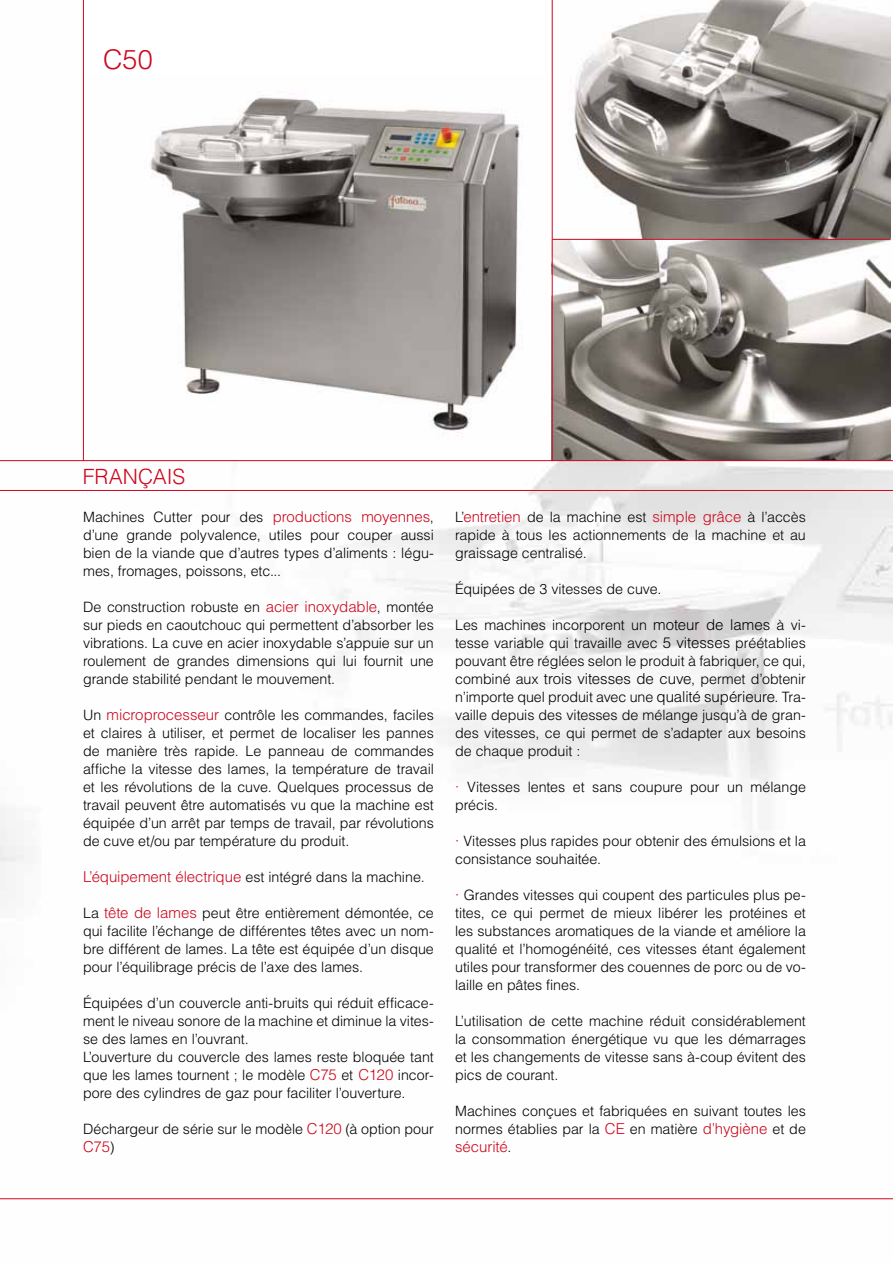
<style>
.page{position:relative;width:893px;height:1263px;background:#fff}
.page>*{position:absolute;margin:0;border:0;box-sizing:border-box;transform-origin:0 0}
.t1{font:300 27px "Helvetica LT Std";color:#cd071e}
.t2{font:300 21px "Helvetica LT Std";color:#cd071e}
.t3{font:300 15px "Helvetica LT Std";letter-spacing:-.005em;color:#cd071e}
.t4{font:300 14.25px/18px "Helvetica LT Std";color:#000;text-align:justify}
.s1{font-size:15px;color:#cd071e}
.s2{font-size:14.25px;color:#000}
.s3{font-size:15px}
</style>
<div class="page">
<img style="left:0;top:0;width:893px;height:1200px">
<div style="left:84px;top:0;width:469px;height:460px;background:#fff"></div>
<img style="left:150px;top:74px;width:402px;height:374px">
<img style="left:553px;top:0;width:337px;height:460px">
<hr style="left:0;top:460px;width:893px;height:1px;background:#cd071e">
<hr style="left:0;top:1198px;width:893px;height:1px;background:#cd071e">
<hr style="left:0;top:490px;width:893px;height:1px;background:#cd071e">
<hr style="left:83px;top:0;width:1px;height:461px;background:#cd071e">
<hr style="left:552px;top:0;width:1px;height:461px;background:#cd071e">
<hr style="left:552px;top:239px;width:338px;height:1px;background:#cd071e">
<h1 class="t1" style="left:103px;top:42px;width:51px">C50</h1>
<h2 class="t2" style="left:83px;top:463px;width:104px">FRANÇAIS</h2>
<p class="t4" style="left:83px;top:508px;width:352px">Machines Cutter pour des <span class="s1">productions moyennes</span>, d’une grande polyvalence, utiles pour couper aussi bien de la viande que d’autres types d’aliments : légu&shy;mes, fromages, poissons, etc...</p>
<p class="t4" style="left:83px;top:598px;width:352px">De construction robuste en <span class="s1">acier inoxydable</span>, montée sur pieds en caoutchouc qui permettent d’absorber les vibrations. La cuve en acier inoxydable s’appuie sur un roulement de grandes dimensions qui lui fournit une grande stabilité pendant le mouvement.</p>
<p class="t4" style="left:83px;top:706px;width:352px">Un <span class="s1">microprocesseur</span> contrôle les commandes, faciles et claires à utiliser, et permet de localiser les pannes de manière très rapide. Le panneau de commandes affiche la vitesse des lames, la température de travail et les révolutions de la cuve. Quelques processus de travail peuvent être automatisés vu que la machine est équipée d’un arrêt par temps de travail, par révolutions de cuve et/ou par température du produit.</p>
<p class="t4" style="left:83px;top:868px;width:343px"><span class="s1">L’équipement électrique</span> est intégré dans la machine.</p>
<p class="t4" style="left:83px;top:904px;width:352px">La <span class="s1">tête de lames</span> peut être entièrement démontée, ce qui facilite l’échange de différentes têtes avec un nom&shy;bre différent de lames. La tête est équipée d’un disque pour l’équilibrage précis de l’axe des lames.</p>
<p class="t4" style="left:83px;top:994px;width:352px;text-align:left">Équipées d’un couvercle anti-bruits qui réduit efficace&shy;ment le niveau sonore de la machine et diminue la vites&shy;se des lames en l’ouvrant.<br>L’ouverture du couvercle des lames reste bloquée tant que les lames tournent ; le modèle <span class="s1">C75</span> et <span class="s1">C120</span> incor&shy;pore des cylindres de gaz pour faciliter l’ouverture.</p>
<p class="t4" style="left:83px;top:1120px;width:352px">Déchargeur de série sur le modèle <span class="s1">C120</span> (à option pour</p>
<p class="t3" style="left:83px;top:1137px;width:33px">C75<span class="s2">)</span></p>
<p class="t4" style="left:455px;top:508px;width:352px">L’<span class="s1">entretien</span> de la machine est <span class="s1">simple grâce</span> à l’accès rapide à tous les actionnements de la machine et au graissage centralisé.</p>
<p class="t4" style="left:455px;top:580px;width:208px">Équipées de 3 vitesses de cuve.</p>
<p class="t4" style="left:455px;top:616px;width:352px">Les machines incorporent un <span class="s3">moteur de lames</span> à vi&shy;tesse variable qui travaille avec <span class="s3">5 vitesses</span> préétablies pouvant être réglées selon le produit à fabriquer, ce qui, combiné aux <span class="s3">trois vitesses de cuve</span>, permet d’obtenir n’importe quel produit avec une <span class="s3">qualité supérieure</span>. Tra&shy;vaille depuis des vitesses de mélange jusqu’à de gran&shy;des vitesses, ce qui permet de s’adapter aux besoins de chaque produit :</p>
<p class="t4" style="left:455px;top:778px;width:352px"><span class="s1">·</span> Vitesses lentes et sans coupure pour un mélange précis.</p>
<p class="t4" style="left:455px;top:832px;width:352px"><span class="s1">·</span> Vitesses plus rapides pour obtenir des émulsions et la consistance souhaitée.</p>
<p class="t4" style="left:455px;top:886px;width:352px"><span class="s1">·</span> Grandes vitesses qui coupent des particules plus pe&shy;tites, ce qui permet de mieux libérer les protéines et les substances aromatiques de la viande et améliore la qualité et l’homogénéité, ces vitesses étant également utiles pour transformer des couennes de porc ou de vo&shy;laille en pâtes fines.</p>
<p class="t4" style="left:455px;top:1012px;width:352px">L’utilisation de cette machine réduit considérablement la consommation énergétique vu que les démarrages et les changements de vitesse sans à-coup évitent des pics de courant.</p>
<p class="t4" style="left:455px;top:1102px;width:352px">Machines conçues et fabriquées en suivant toutes les normes établies par la <span class="s1">CE</span> en matière <span class="s1">d’hygiène</span> et de</p>
<p class="t3" style="left:455px;top:1137px;width:58px">sécurité<span class="s2">.</span></p>
</div>
